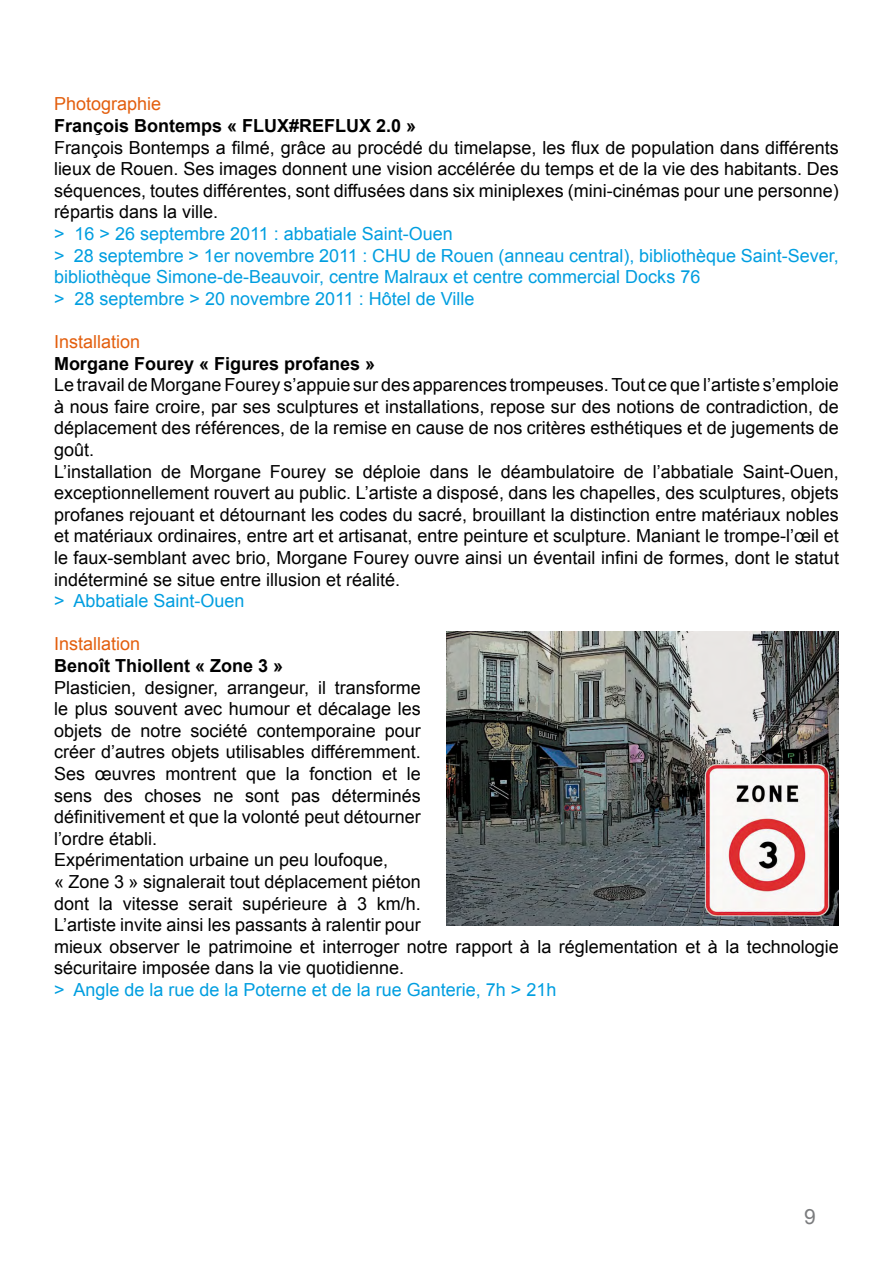
<style>
.page{position:relative;width:893px;height:1263px;background:#fff}
.page>*{position:absolute;margin:0;border:0;box-sizing:border-box;transform-origin:0 0}
.t1{font:21px "Arial";color:#7b7c7e}
.t2{font:18px/21.6px "Arial";color:#000}
.t3{font:18px/21.6px "Arial";color:#009ee0}
.t4{font:700 18px "Arial";color:#000}
.t5{font:18px "Arial";color:#e35f0e}
</style>
<div class="page">
<img style="left:446px;top:631px;width:393px;height:295px">
<p class="t5" style="left:54px;top:92px;width:109px">Photographie</p>
<p class="t4" style="left:54px;top:114px;width:364px">François Bontemps « FLUX#REFLUX 2.0 »</p>
<p class="t2" style="left:54px;top:137px;width:786px;text-align:justify">François Bontemps a filmé, grâce au procédé du timelapse, les flux de population dans différents lieux de Rouen. Ses images donnent une vision accélérée du temps et de la vie des habitants. Des séquences, toutes différentes, sont diffusées dans six miniplexes (mini-cinémas pour une personne) répartis dans la ville.</p>
<p class="t3" style="left:54px;top:223px;width:786px">&gt; 16 &gt; 26 septembre 2011 : abbatiale Saint-Ouen<br>&gt; 28 septembre &gt; 1er novembre 2011 : CHU de Rouen (anneau central), bibliothèque Saint-Sever, bibliothèque Simone-de-Beauvoir, centre Malraux et centre commercial Docks 76<br>&gt; 28 septembre &gt; 20 novembre 2011 : Hôtel de Ville</p>
<p class="t5" style="left:54px;top:330px;width:88px">Installation</p>
<p class="t4" style="left:54px;top:351px;width:323px">Morgane Fourey « Figures profanes »</p>
<p class="t2" style="left:54px;top:374px;width:786px">Le travail de Morgane Fourey s’appuie sur des apparences trompeuses. Tout ce que l’artiste s’emploie à nous faire croire, par ses sculptures et installations, repose sur des notions de contradiction, de déplacement des références, de la remise en cause de nos critères esthétiques et de jugements de goût.<br>L’installation de Morgane Fourey se déploie dans le déambulatoire de l’abbatiale Saint-Ouen, exceptionnellement rouvert au public. L’artiste a disposé, dans les chapelles, des sculptures, objets profanes rejouant et détournant les codes du sacré, brouillant la distinction entre matériaux nobles et matériaux ordinaires, entre art et artisanat, entre peinture et sculpture. Maniant le trompe-l’œil et le faux-semblant avec brio, Morgane Fourey ouvre ainsi un éventail infini de formes, dont le statut indéterminé se situe entre illusion et réalité.</p>
<p class="t3" style="left:54px;top:590px;width:192px">&gt; Abbatiale Saint-Ouen</p>
<p class="t5" style="left:54px;top:632px;width:88px">Installation</p>
<p class="t4" style="left:54px;top:654px;width:231px">Benoît Thiollent « Zone 3 »</p>
<p class="t2" style="left:54px;top:677px;width:786px">Plasticien, designer, arrangeur, il transforme<br>le plus souvent avec humour et décalage les<br>objets de notre société contemporaine pour<br>créer d’autres objets utilisables différemment.<br>Ses œuvres montrent que la fonction et le<br>sens des choses ne sont pas déterminés<br>définitivement et que la volonté peut détourner<br>l’ordre établi.<br>Expérimentation urbaine un peu loufoque,<br>« Zone 3 » signalerait tout déplacement piéton<br>dont la vitesse serait supérieure à 3 km/h.<br>L’artiste invite ainsi les passants à ralentir pour<br>mieux observer le patrimoine et interroger notre rapport à la réglementation et à la technologie sécuritaire imposée dans la vie quotidienne.</p>
<p class="t3" style="left:54px;top:979px;width:504px">&gt; Angle de la rue de la Poterne et de la rue Ganterie, 7h &gt; 21h</p>
<p class="t1" style="left:804px;top:1203px;width:13px">9</p>
</div>
